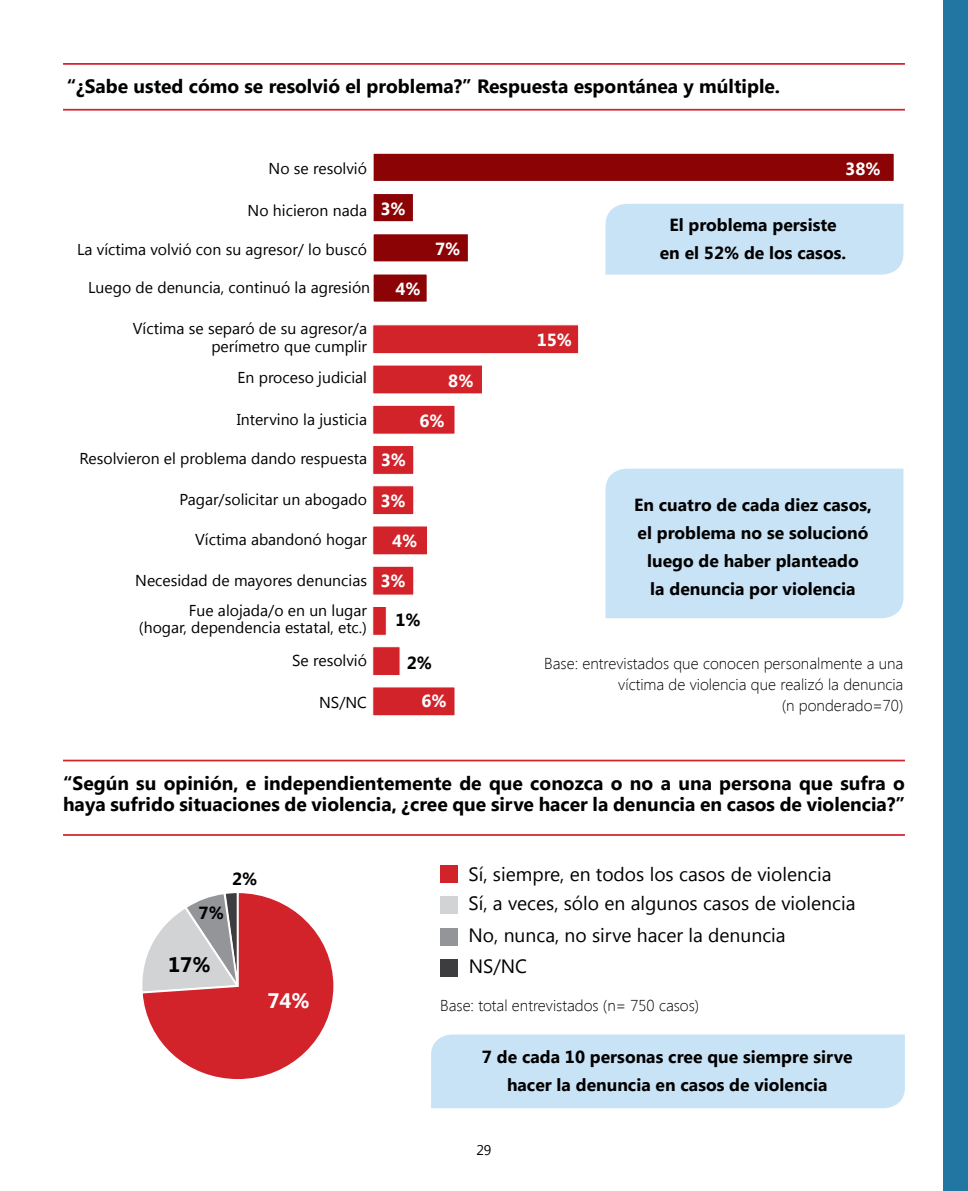
<style>
.page{position:relative;width:968px;height:1191px;background:#fff}
.page>*{position:absolute;margin:0;border:0;box-sizing:border-box;transform-origin:0 0}
.t1{font:700 21px "Segoe UI";color:#fff}
.t2{font:700 21px "Segoe UI";color:#000}
.t3{font:700 19.25px/21px "Segoe UI";color:#000}
.t4{font:19.25px/32.6px "Segoe UI";color:#000}
.t5{font:700 17.5px/28px "Segoe UI";color:#000;text-align:center}
.t6{font:700 17.5px "Segoe UI";color:#fff}
.t7{font:15.75px/17.5px "Segoe UI";color:#000;text-align:right}
.t8{font:300 15.75px/21px "Segoe UI";color:#000;text-align:right}
.t9{font:14px "Segoe UI";color:#000}
</style>
<div class="page">
<div style="left:943px;top:0;width:24px;height:1191px;background:#2277a2"></div>
<hr style="left:63px;top:63px;width:841px;height:2px;background:#d2232a">
<hr style="left:63px;top:109px;width:841px;height:2px;background:#d2232a">
<div style="left:372px;top:152px;width:523px;height:31px;background:#8b0304;border:2px solid #fff"></div>
<div style="left:372px;top:192px;width:42px;height:31px;background:#8b0304;border:2px solid #fff"></div>
<div style="left:372px;top:232px;width:97px;height:31px;background:#8b0304;border:2px solid #fff"></div>
<div style="left:372px;top:273px;width:56px;height:30px;background:#8b0304;border:2px solid #fff"></div>
<div style="left:372px;top:324px;width:207px;height:30px;background:#d2232a;border:1px solid #fff"></div>
<div style="left:372px;top:364px;width:111px;height:30px;background:#d2232a;border:1px solid #fff"></div>
<div style="left:372px;top:405px;width:83px;height:29px;background:#d2232a;border:1px solid #fff"></div>
<div style="left:372px;top:445px;width:42px;height:30px;background:#d2232a;border:1px solid #fff"></div>
<div style="left:372px;top:485px;width:42px;height:30px;background:#d2232a;border:1px solid #fff"></div>
<div style="left:372px;top:525px;width:56px;height:30px;background:#d2232a;border:1px solid #fff"></div>
<div style="left:372px;top:566px;width:42px;height:29px;background:#d2232a;border:1px solid #fff"></div>
<div style="left:372px;top:606px;width:15px;height:30px;background:#d2232a;border:1px solid #fff"></div>
<div style="left:372px;top:646px;width:28px;height:30px;background:#d2232a;border:1px solid #fff"></div>
<div style="left:372px;top:686px;width:83px;height:30px;background:#d2232a;border:1px solid #fff"></div>
<div style="left:605px;top:204px;width:298px;height:71px;background:#c9e3f6"></div>
<div style="left:605px;top:468px;width:298px;height:150px;background:#c9e3f6"></div>
<hr style="left:63px;top:759px;width:841px;height:2px;background:#d2232a">
<hr style="left:63px;top:834px;width:841px;height:2px;background:#d2232a">
<svg style="left:142px;top:893px;width:192px;height:187px"></svg>
<div style="left:431px;top:1034px;width:473px;height:74px;background:#c9e3f6"></div>
<div style="left:440px;top:959px;width:18px;height:17px;background:#3d3c3e"></div>
<div style="left:440px;top:896px;width:18px;height:17px;background:#d1d3d4"></div>
<div style="left:440px;top:865px;width:17px;height:17px;background:#d2232a"></div>
<div style="left:440px;top:928px;width:17px;height:17px;background:#939598"></div>
<p class="t3" style="left:67px;top:75px;width:714px">“¿Sabe usted cómo se resolvió el problema?” Respuesta espontánea y múltiple.</p>
<p class="t7" style="left:268px;top:158px;width:100px">No se resolvió</p>
<p class="t7" style="left:247px;top:201px;width:121px">No hicieron nada</p>
<p class="t7" style="left:77px;top:239px;width:291px">La víctima volvió con su agresor/ lo buscó</p>
<p class="t7" style="left:88px;top:278px;width:283px">Luego de denuncia, continuó la agresión</p>
<p class="t7" style="left:133px;top:319px;width:236px">Víctima se separó de su agresor/a perímetro que cumplir</p>
<p class="t7" style="left:237px;top:368px;width:131px">En proceso judicial</p>
<p class="t7" style="left:237px;top:410px;width:132px">Intervino la justicia</p>
<p class="t7" style="left:80px;top:449px;width:289px">Resolvieron el problema dando respuesta</p>
<p class="t7" style="left:179px;top:490px;width:189px">Pagar/solicitar un abogado</p>
<p class="t7" style="left:195px;top:530px;width:173px">Víctima abandonó hogar</p>
<p class="t7" style="left:135px;top:564px;width:233px;line-height:29.8px">Necesidad de mayores denuncias<br>Fue alojada/o en un lugar</p>
<p class="t7" style="left:139px;top:610px;width:229px;line-height:33.4px">(hogar, dependencia estatal, etc.)<br>Se resolvió</p>
<p class="t7" style="left:319px;top:693px;width:49px">NS/NC</p>
<p class="t6" style="left:380px;top:196px;width:27px">3%</p>
<p class="t6" style="left:395px;top:276px;width:27px">4%</p>
<p class="t6" style="left:435px;top:237px;width:27px">7%</p>
<p class="t6" style="left:448px;top:368px;width:27px">8%</p>
<p class="t6" style="left:419px;top:408px;width:27px">6%</p>
<p class="t6" style="left:381px;top:447px;width:27px">3%</p>
<p class="t6" style="left:380px;top:488px;width:27px">3%</p>
<p class="t6" style="left:392px;top:528px;width:27px">4%</p>
<p class="t6" style="left:380px;top:568px;width:27px">3%</p>
<p class="t5" style="left:395px;top:605px;width:27px">1%</p>
<p class="t5" style="left:406px;top:647px;width:27px">2%</p>
<p class="t6" style="left:421px;top:688px;width:27px">6%</p>
<p class="t6" style="left:845px;top:156px;width:37px">38%</p>
<p class="t6" style="left:536px;top:327px;width:37px">15%</p>
<p class="t5" style="left:659px;top:210px;width:188px">El problema persiste en el 52% de los casos.</p>
<p class="t5" style="left:634px;top:490px;width:239px">En cuatro de cada diez casos, el problema no se solucionó luego de haber planteado<br>la denuncia por violencia</p>
<p class="t8" style="left:544px;top:652px;width:360px">Base: entrevistados que conocen personalmente a una víctima de violencia que realizó la denuncia<br>(n ponderado=70)</p>
<p class="t3" style="left:63px;top:771px;width:843px">“Según su opinión, e independientemente de que conozca o no a una persona que sufra o haya sufrido situaciones de violencia, ¿cree que sirve hacer la denuncia en casos de violencia?”</p>
<p class="t5" style="left:198px;top:898px;width:27px">7%</p>
<p class="t5" style="left:232px;top:864px;width:27px">2%</p>
<h1 class="t2" style="left:168px;top:949px;width:44px">17%</h1>
<h1 class="t1" style="left:267px;top:985px;width:44px">74%</h1>
<p class="t4" style="left:468px;top:857px;width:364px">Sí, siempre, en todos los casos de violencia</p>
<p class="t4" style="left:468px;top:886px;width:388px">Sí, a veces, sólo en algunos casos de violencia<br>No, nunca, no sirve hacer la denuncia</p>
<p class="t4" style="left:468px;top:949px;width:60px">NS/NC</p>
<p class="t8" style="left:440px;top:994px;width:260px">Base: total entrevistados (n= 750 casos)</p>
<p class="t5" style="left:482px;top:1042px;width:372px">7 de cada 10 personas cree que siempre sirve hacer la denuncia en casos de violencia</p>
<p class="t9" style="left:476px;top:1140px;width:17px">29</p>
</div>
